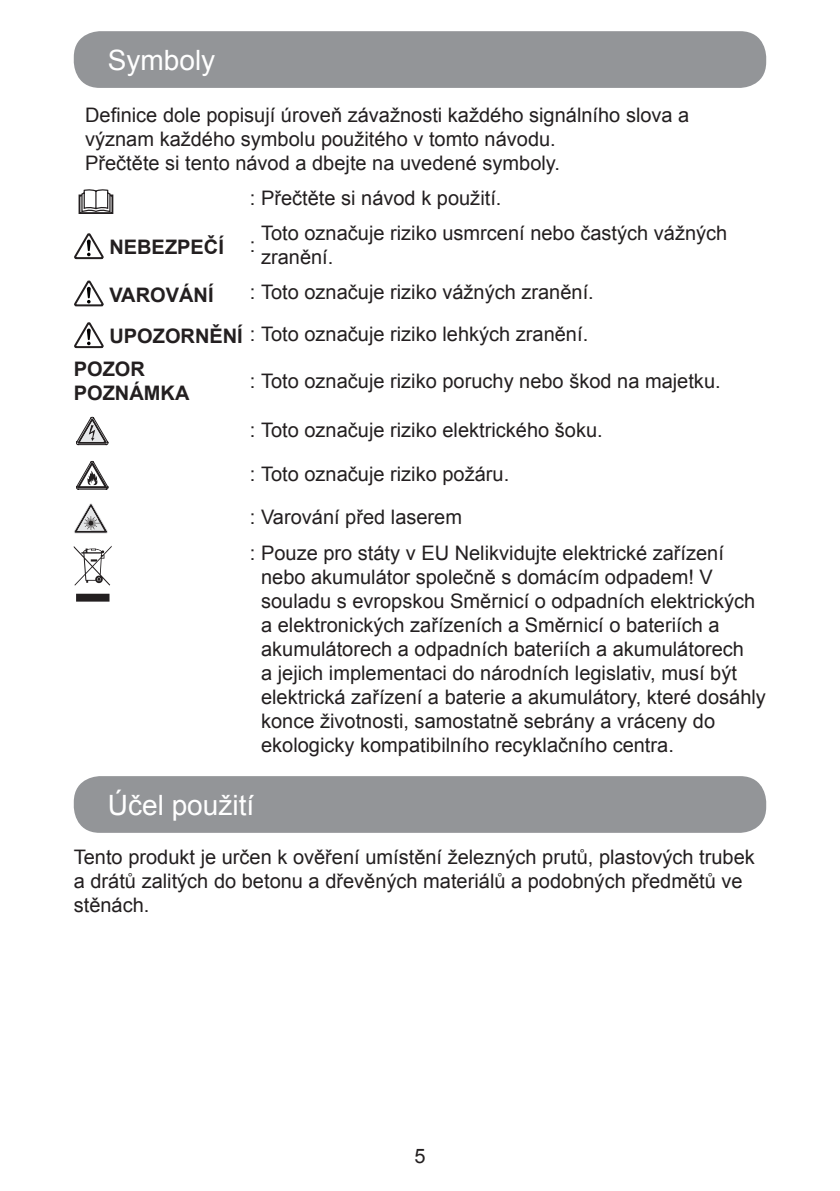
<style>
.page{position:relative;width:840px;height:1191px;background:#fff}
.page>*{position:absolute;margin:0;border:0;box-sizing:border-box;transform-origin:0 0}
.t1{font:28px "Arial";color:#fff}
.t2{font:20px/24px "Arial";color:#231f20}
.t3{font:700 20px/24px "Arial";color:#231f20}
.s1{font-weight:700}
</style>
<div class="page">
<svg style="left:78px;top:189px;width:36px;height:25px"></svg>
<svg style="left:74px;top:233px;width:30px;height:26px"></svg>
<svg style="left:74px;top:280px;width:30px;height:26px"></svg>
<svg style="left:74px;top:322px;width:30px;height:26px"></svg>
<svg style="left:76px;top:417px;width:32px;height:28px"></svg>
<svg style="left:76px;top:461px;width:32px;height:28px"></svg>
<svg style="left:74px;top:503px;width:34px;height:30px"></svg>
<svg style="left:76px;top:594px;width:33px;height:7px"></svg>
<svg style="left:74px;top:546px;width:38px;height:39px"></svg>
<div style="left:74px;top:776px;width:691px;height:57px;background:#939598;border-radius:26px"></div>
<div style="left:74px;top:31px;width:691px;height:57px;background:#939598;border-radius:26px"></div>
<h1 class="t1" style="left:108px;top:41px;width:109px">Symboly</h1>
<p class="t2" style="left:85px;top:103px;width:605px">Definice dole popisují úroveň závažnosti každého signálního slova a význam každého symbolu použitého v tomto návodu.<br>Přečtěte si tento návod a dbejte na uvedené symboly.</p>
<p class="t2" style="left:250px;top:186px;width:253px">: Přečtěte si návod k použití.</p>
<p class="t3" style="left:109px;top:236px;width:116px">NEBEZPEČÍ</p>
<p class="t2" style="left:250px;top:233px;width:7px">:</p>
<p class="t2" style="left:261px;top:221px;width:467px">Toto označuje riziko usmrcení nebo častých vážných zranění.</p>
<p class="t3" style="left:109px;top:283px;width:106px">VAROVÁNÍ</p>
<p class="t2" style="left:109px;top:272px;width:485px;line-height:41.8px;text-align:right">: Toto označuje riziko vážných zranění.<br><span class="s1">UPOZORNĚNÍ</span> : Toto označuje riziko lehkých zranění.</p>
<p class="t3" style="left:74px;top:358px;width:117px">POZOR<br>POZNÁMKA</p>
<p class="t2" style="left:250px;top:369px;width:472px">: Toto označuje riziko poruchy nebo škod na majetku.</p>
<p class="t2" style="left:250px;top:418px;width:354px">: Toto označuje riziko elektrického šoku.</p>
<p class="t2" style="left:250px;top:453px;width:261px;line-height:43.2px">: Toto označuje riziko požáru. : Varování před laserem</p>
<p class="t2" style="left:261px;top:541px;width:506px;text-indent:-11px">: Pouze pro státy v EU Nelikvidujte elektrické zařízení nebo akumulátor společně s domácím odpadem! V souladu s evropskou Směrnicí o odpadních elektrických a elektronických zařízeních a Směrnicí o bateriích a akumulátorech a odpadních bateriích a akumulátorech<br>a jejich implementaci do národních legislativ, musí být elektrická zařízení a baterie a akumulátory, které dosáhly konce životnosti, samostatně sebrány a vráceny do ekologicky kompatibilního recyklačního centra.</p>
<h1 class="t1" style="left:108px;top:786px;width:148px">Účel použití</h1>
<p class="t2" style="left:74px;top:844px;width:682px">Tento produkt je určen k ověření umístění železných prutů, plastových trubek a drátů zalitých do betonu a dřevěných materiálů a podobných předmětů ve stěnách.</p>
<p class="t2" style="left:414px;top:1144px;width:13px">5</p>
</div>
